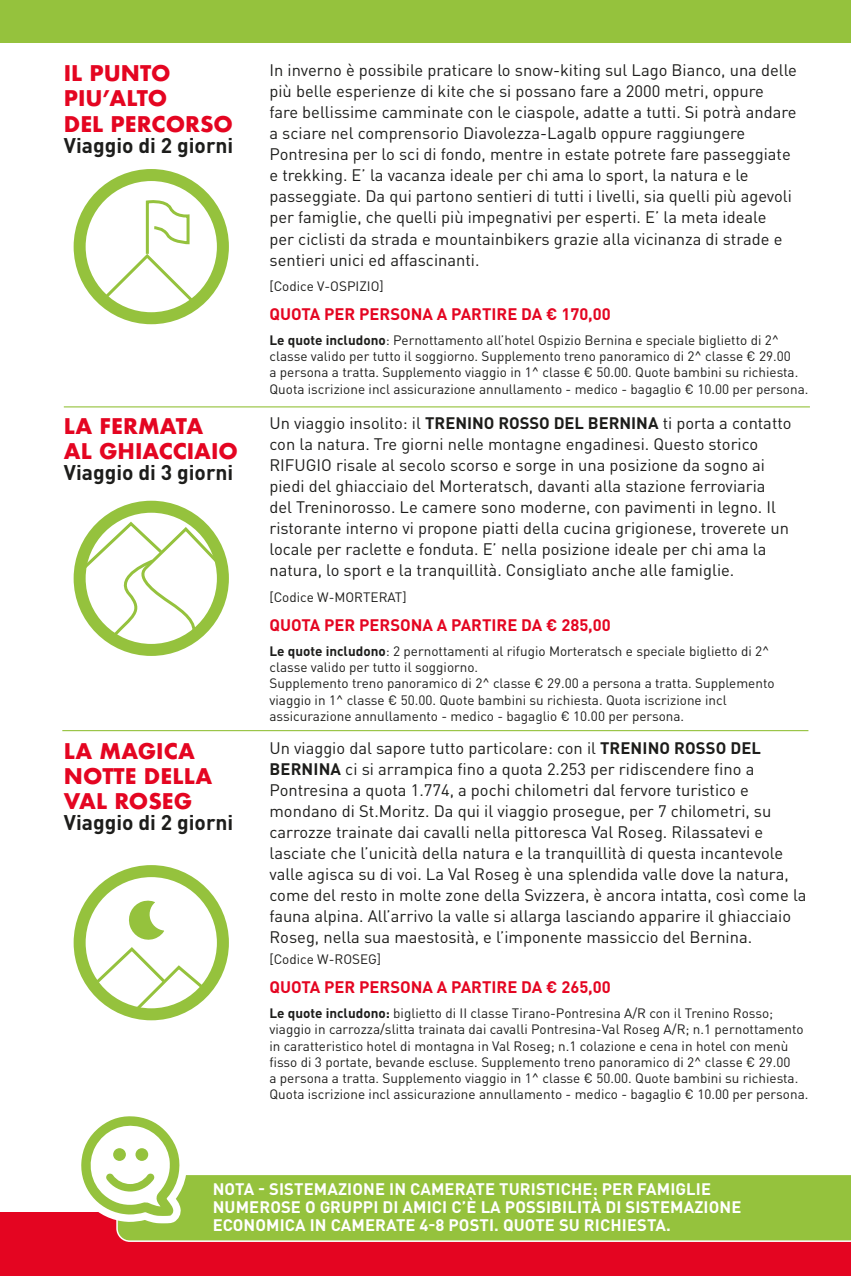
<style>
.page{position:relative;width:851px;height:1276px;background:#fff}
.page>*{position:absolute;margin:0;border:0;box-sizing:border-box;transform-origin:0 0}
.t1{font:700 21px/25.2px "Futura";color:#e40521}
.t2{font:700 21px "DIN Pro";color:#1d1d1b}
.t3{font:16.5px/21px "DIN Pro";color:#1d1d1b}
.t4{font:700 16.5px/18px "DIN Pro";letter-spacing:.01em;color:#fff}
.t5{font:700 16.5px "DIN Pro";color:#e40521}
.t6{font:13.5px/16.2px "DIN Pro";color:#1d1d1b}
.s1{font-weight:700}
</style>
<div class="page">
<div style="left:0;top:1212px;width:850px;height:64px;background:#e40521"></div>
<div style="left:116px;top:1175px;width:734px;height:67px;background:#95c23d"></div>
<svg style="left:81px;top:1116px;width:108px;height:107px"></svg>
<div style="left:0;top:0;width:850px;height:43px;background:#95c23d"></div>
<hr style="left:64px;top:406px;width:745px;height:1px;background:#95c23d">
<hr style="left:62px;top:730px;width:746px;height:1px;background:#95c23d">
<div style="left:74px;top:501px;width:155px;height:155px;border:12px solid #95c23d;border-radius:50%"></div>
<svg style="left:74px;top:519px;width:152px;height:121px"></svg>
<svg style="left:97px;top:199px;width:100px;height:107px"></svg>
<div style="left:74px;top:169px;width:155px;height:155px;border:12px solid #95c23d;border-radius:50%"></div>
<svg style="left:88px;top:898px;width:119px;height:119px"></svg>
<div style="left:74px;top:865px;width:155px;height:155px;border:12px solid #95c23d;border-radius:50%"></div>
<p class="t1" style="left:64px;top:63px;width:171px">IL PUNTO<br>PIU’ALTO<br>DEL PERCORSO</p>
<p class="t2" style="left:64px;top:138px;width:171px">Viaggio di 2 giorni</p>
<p class="t3" style="left:269px;top:62px;width:529px">In inverno è possibile praticare lo snow-kiting sul Lago Bianco, una delle più belle esperienze di kite che si possano fare a 2000 metri, oppure<br>fare bellissime camminate con le ciaspole, adatte a tutti. Si potrà andare a sciare nel comprensorio Diavolezza-Lagalb oppure raggiungere Pontresina per lo sci di fondo, mentre in estate potrete fare passeggiate e trekking. E’ la vacanza ideale per chi ama lo sport, la natura e le passeggiate. Da qui partono sentieri di tutti i livelli, sia quelli più agevoli per famiglie, che quelli più impegnativi per esperti. E’ la meta ideale<br>per ciclisti da strada e mountainbikers grazie alla vicinanza di strade e sentieri unici ed affascinanti.</p>
<p class="t6" style="left:269px;top:279px;width:116px">[Codice V-OSPIZIO]</p>
<p class="t5" style="left:269px;top:308px;width:343px">QUOTA PER PERSONA A PARTIRE DA € 170,00</p>
<p class="t6" style="left:269px;top:334px;width:540px"><span class="s1">Le quote includono</span>: Pernottamento all’hotel Ospizio Bernina e speciale biglietto di 2^ classe valido per tutto il soggiorno. Supplemento treno panoramico di 2^ classe € 29.00<br>a persona a tratta. Supplemento viaggio in 1^ classe € 50.00. Quote bambini su richiesta.<br>Quota iscrizione incl assicurazione annullamento - medico - bagaglio € 10.00 per persona.</p>
<p class="t1" style="left:64px;top:415px;width:175px">LA FERMATA<br>AL GHIACCIAIO</p>
<p class="t2" style="left:64px;top:465px;width:171px">Viaggio di 3 giorni</p>
<p class="t3" style="left:269px;top:415px;width:523px">Un viaggio insolito: il <span class="s1">TRENINO ROSSO DEL BERNINA</span> ti porta a contatto con la natura. Tre giorni nelle montagne engadinesi. Questo storico RIFUGIO risale al secolo scorso e sorge in una posizione da sogno ai piedi del ghiacciaio del Morteratsch, davanti alla stazione ferroviaria del Treninorosso. Le camere sono moderne, con pavimenti in legno. Il ristorante interno vi propone piatti della cucina grigionese, troverete un locale per raclette e fonduta. E’ nella posizione ideale per chi ama la natura, lo sport e la tranquillità. Consigliato anche alle famiglie.</p>
<p class="t6" style="left:269px;top:590px;width:139px">[Codice W-MORTERAT]</p>
<p class="t5" style="left:269px;top:619px;width:343px">QUOTA PER PERSONA A PARTIRE DA € 285,00</p>
<p class="t6" style="left:269px;top:644px;width:506px"><span class="s1">Le quote includono</span>: 2 pernottamenti al rifugio Morteratsch e speciale biglietto di 2^ classe valido per tutto il soggiorno.<br>Supplemento treno panoramico di 2^ classe € 29.00 a persona a tratta. Supplemento viaggio in 1^ classe € 50.00. Quote bambini su richiesta. Quota iscrizione incl assicurazione annullamento - medico - bagaglio € 10.00 per persona.</p>
<p class="t1" style="left:64px;top:740px;width:150px">LA MAGICA<br>NOTTE DELLA<br>VAL ROSEG</p>
<p class="t2" style="left:64px;top:815px;width:171px">Viaggio di 2 giorni</p>
<p class="t3" style="left:269px;top:739px;width:538px">Un viaggio dal sapore tutto particolare: con il <span class="s1">TRENINO ROSSO DEL BERNINA</span> ci si arrampica fino a quota 2.253 per ridiscendere fino a Pontresina a quota 1.774, a pochi chilometri dal fervore turistico e mondano di St.Moritz. Da qui il viaggio prosegue, per 7 chilometri, su carrozze trainate dai cavalli nella pittoresca Val Roseg. Rilassatevi e lasciate che l’unicità della natura e la tranquillità di questa incantevole valle agisca su di voi. La Val Roseg è una splendida valle dove la natura, come del resto in molte zone della Svizzera, è ancora intatta, così come la fauna alpina. All’arrivo la valle si allarga lasciando apparire il ghiacciaio Roseg, nella sua maestosità, e l’imponente massiccio del Bernina.</p>
<p class="t6" style="left:269px;top:952px;width:113px">[Codice W-ROSEG]</p>
<p class="t5" style="left:269px;top:981px;width:343px">QUOTA PER PERSONA A PARTIRE DA € 265,00</p>
<p class="t6" style="left:269px;top:1007px;width:540px"><span class="s1">Le quote includono:</span> biglietto di II classe Tirano-Pontresina A/R con il Trenino Rosso; viaggio in carrozza/slitta trainata dai cavalli Pontresina-Val Roseg A/R; n.1 pernottamento in caratteristico hotel di montagna in Val Roseg; n.1 colazione e cena in hotel con menù fisso di 3 portate, bevande escluse. Supplemento treno panoramico di 2^ classe € 29.00<br>a persona a tratta. Supplemento viaggio in 1^ classe € 50.00. Quote bambini su richiesta.<br>Quota iscrizione incl assicurazione annullamento - medico - bagaglio € 10.00 per persona.</p>
<p class="t4" style="left:213px;top:1182px;width:530px">NOTA - SISTEMAZIONE IN CAMERATE TURISTICHE: PER FAMIGLIE<br>NUMEROSE O GRUPPI DI AMICI C’È LA POSSIBILITÀ DI SISTEMAZIONE<br>ECONOMICA IN CAMERATE 4-8 POSTI. QUOTE SU RICHIESTA.</p>
</div>
